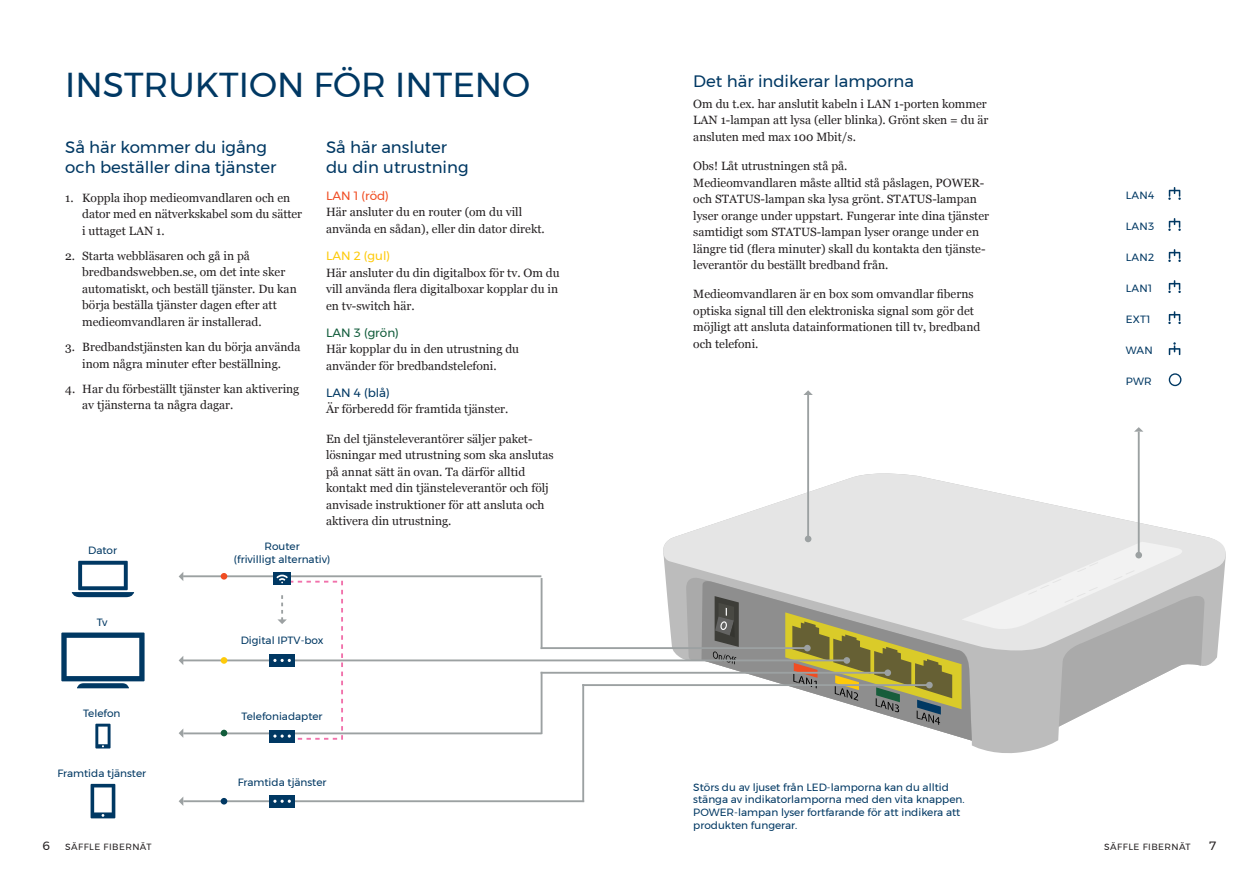
<style>
.page{position:relative;width:1259px;height:893px;background:#fff}
.page>*{position:absolute;margin:0;border:0;box-sizing:border-box;transform-origin:0 0}
.Rubrik_2{font:34.5px "Montserrat";color:#003863}
.Underrubrik{font:16.5px/19.8px "Montserrat";color:#003863}
.Bröd2_Montserrat{font:12px/16.5px "Georgia";color:#231f20}
.Nummerlista_indrag{font:12px/16.5px "Georgia";color:#231f20}
.Bröd{font:12px "Montserrat";color:#115c3b}
.Bröd-2{font:12px "Montserrat";color:#f04d22}
.Bröd-3{font:12px "Montserrat";color:#feca0a}
.Bröd-4{font:12px "Montserrat";color:#003863}
.t1{font:12px "Montserrat";color:#231f20}
.Bröd2_Montserrat-2{font:10.5px/12.6px "Montserrat";color:#003863}
.Bröd-5{font:10.5px "Montserrat";color:#003863}
.t2{font:9px "Montserrat";letter-spacing:.05em;color:#231f20}
</style>
<div class="page">
<svg style="left:662px;top:656px;width:555px;height:97px"></svg>
<svg style="left:685px;top:656px;width:16px;height:85px"></svg>
<svg style="left:663px;top:469px;width:562px;height:187px"></svg>
<hr style="left:807px;top:395px;width:2px;height:144px;background:#9ca1a2">
<svg style="left:803px;top:390px;width:10px;height:5px"></svg>
<hr style="left:1137px;top:432px;width:2px;height:123px;background:#9ca1a2">
<svg style="left:1134px;top:427px;width:9px;height:5px"></svg>
<hr style="left:183px;top:575px;width:358px;height:2px;background:#9ca1a2">
<svg style="left:179px;top:572px;width:4px;height:9px"></svg>
<hr style="left:181px;top:659px;width:666px;height:2px;background:#9ca1a2">
<hr style="left:540px;top:672px;width:347px;height:2px;background:#9ca1a2">
<hr style="left:582px;top:684px;width:347px;height:2px;background:#9ca1a2">
<svg style="left:701px;top:536px;width:505px;height:205px"></svg>
<svg style="left:179px;top:656px;width:4px;height:9px"></svg>
<svg style="left:179px;top:729px;width:4px;height:9px"></svg>
<hr style="left:183px;top:732px;width:358px;height:2px;background:#9ca1a2">
<hr style="left:183px;top:800px;width:401px;height:2px;background:#9ca1a2">
<svg style="left:179px;top:797px;width:4px;height:9px"></svg>
<hr style="left:540px;top:578px;width:2px;height:71px;background:#9ca1a2">
<hr style="left:582px;top:684px;width:2px;height:118px;background:#9ca1a2">
<hr style="left:540px;top:672px;width:2px;height:62px;background:#9ca1a2">
<hr style="left:540px;top:647px;width:267px;height:2px;background:#9ca1a2">
<svg style="left:91px;top:784px;width:24px;height:34px"></svg>
<svg style="left:72px;top:561px;width:62px;height:36px"></svg>
<svg style="left:95px;top:724px;width:16px;height:24px"></svg>
<svg style="left:61px;top:632px;width:84px;height:56px"></svg>
<svg style="left:274px;top:573px;width:17px;height:2px"></svg>
<div style="left:221px;top:573px;width:6px;height:7px;background:#f04d22;border-radius:50%"></div>
<div style="left:221px;top:657px;width:6px;height:7px;background:#feca0a;border-radius:50%"></div>
<div style="left:269px;top:654px;width:26px;height:13px;background:#003863"></div>
<div style="left:269px;top:730px;width:26px;height:12px;background:#003863"></div>
<div style="left:269px;top:795px;width:26px;height:13px;background:#003863"></div>
<svg style="left:273px;top:800px;width:18px;height:3px"></svg>
<svg style="left:221px;top:730px;width:6px;height:6px"></svg>
<svg style="left:221px;top:798px;width:6px;height:6px"></svg>
<svg style="left:1168px;top:187px;width:12px;height:13px"></svg>
<svg style="left:1168px;top:218px;width:12px;height:13px"></svg>
<svg style="left:1168px;top:249px;width:12px;height:13px"></svg>
<svg style="left:1168px;top:280px;width:12px;height:13px"></svg>
<svg style="left:1168px;top:311px;width:12px;height:13px"></svg>
<svg style="left:1168px;top:342px;width:12px;height:13px"></svg>
<svg style="left:1168px;top:373px;width:13px;height:13px"></svg>
<svg style="left:273px;top:575px;width:70px;height:165px"></svg>
<p class="Rubrik_2" style="left:65px;top:59px;width:466px">INSTRUKTION FÖR INTENO</p>
<p class="Underrubrik" style="left:65px;top:137px;width:213px">Så här kommer du igång och beställer dina tjänster</p>
<p class="Bröd2_Montserrat" style="left:65px;top:189px;width:227px">1. Koppla ihop medieomvandlaren och en</p>
<p class="Nummerlista_indrag" style="left:82px;top:206px;width:221px">dator med en nätverkskabel som du sätter i uttaget LAN 1.</p>
<p class="Bröd2_Montserrat" style="left:65px;top:247px;width:186px">2. Starta webbläsaren och gå in på</p>
<p class="Nummerlista_indrag" style="left:82px;top:264px;width:216px">bredbandswebben.se, om det inte sker automatiskt, och beställ tjänster. Du kan börja beställa tjänster dagen efter att medieomvandlaren är installerad.</p>
<p class="Bröd2_Montserrat" style="left:65px;top:338px;width:237px">3. Bredbandstjänsten kan du börja använda</p>
<p class="Nummerlista_indrag" style="left:82px;top:355px;width:200px">inom några minuter efter beställning.</p>
<p class="Bröd2_Montserrat" style="left:65px;top:380px;width:236px">4. Har du förbeställt tjänster kan aktivering</p>
<p class="Nummerlista_indrag" style="left:82px;top:396px;width:153px">av tjänsterna ta några dagar.</p>
<p class="Underrubrik" style="left:326px;top:137px;width:144px">Så här ansluter du din utrustning</p>
<p class="Bröd-2" style="left:326px;top:186px;width:64px">LAN 1 (röd)</p>
<p class="Bröd2_Montserrat" style="left:326px;top:203px;width:220px">Här ansluter du en router (om du vill använda en sådan), eller din dator direkt.</p>
<p class="Bröd-3" style="left:326px;top:247px;width:65px">LAN 2 (gul)</p>
<p class="Bröd2_Montserrat" style="left:326px;top:264px;width:235px">Här ansluter du din digitalbox för tv. Om du vill använda flera digitalboxar kopplar du in en tv-switch här.</p>
<p class="Bröd" style="left:326px;top:323px;width:74px">LAN 3 (grön)</p>
<p class="Bröd2_Montserrat" style="left:326px;top:340px;width:195px">Här kopplar du in den utrustning du använder för bredbandstelefoni.</p>
<p class="Bröd-4" style="left:326px;top:383px;width:65px">LAN 4 (blå)</p>
<p class="Bröd2_Montserrat" style="left:326px;top:400px;width:184px">Är förberedd för framtida tjänster.</p>
<p class="Bröd2_Montserrat" style="left:326px;top:430px;width:229px">En del tjänsteleverantörer säljer paket&shy;lösningar med utrustning som ska anslutas på annat sätt än ovan. Ta därför alltid kontakt med din tjänsteleverantör och följ anvisade instruktioner för att ansluta och aktivera din utrustning.</p>
<p class="Bröd2_Montserrat-2" style="left:88px;top:544px;width:30px">Dator</p>
<p class="Bröd2_Montserrat-2" style="left:97px;top:616px;width:12px">Tv</p>
<p class="Bröd2_Montserrat-2" style="left:83px;top:707px;width:39px">Telefon</p>
<p class="Bröd-5" style="left:264px;top:538px;width:37px">Router</p>
<p class="Bröd-5" style="left:234px;top:551px;width:98px">(frivilligt alternativ)</p>
<p class="Bröd-5" style="left:241px;top:632px;width:84px">Digital IPTV-box</p>
<p class="Bröd-5" style="left:242px;top:708px;width:83px">Telefoniadapter</p>
<p class="Underrubrik" style="left:693px;top:71px;width:222px">Det här indikerar lamporna</p>
<p class="Bröd2_Montserrat" style="left:693px;top:95px;width:297px">Om du t.ex. har anslutit kabeln i LAN 1-porten kommer<br>LAN 1-lampan att lysa (eller blinka). Grönt sken = du är ansluten med max 100 Mbit/s.</p>
<p class="Bröd2_Montserrat" style="left:693px;top:157px;width:297px">Obs! Låt utrustningen stå på.<br>Medieomvandlaren måste alltid stå påslagen, POWER&shy;och STATUS-lampan ska lysa grönt. STATUS-lampan lyser orange under uppstart. Fungerar inte dina tjänster samtidigt som STATUS-lampan lyser orange under en längre tid (flera minuter) skall du kontakta den tjänste&shy;leverantör du beställt bredband från.</p>
<p class="Bröd2_Montserrat" style="left:693px;top:286px;width:288px">Medieomvandlaren är en box som omvandlar fiberns optiska signal till den elektroniska signal som gör det möjligt att ansluta datainformationen till tv, bredband och telefoni.</p>
<p class="Bröd2_Montserrat-2" style="left:57px;top:767px;width:90px">Framtida tjänster</p>
<p class="Bröd-5" style="left:238px;top:774px;width:90px">Framtida tjänster</p>
<p class="Bröd2_Montserrat-2" style="left:693px;top:781px;width:273px">Störs du av ljuset från LED-lamporna kan du alltid stänga av indikatorlamporna med den vita knappen.<br>POWER-lampan lyser fortfarande för att indikera att produkten fungerar.</p>
<p class="Bröd-5" style="left:1125px;top:187px;width:30px">LAN4</p>
<p class="Bröd-5" style="left:1125px;top:218px;width:30px">LAN3</p>
<p class="Bröd-5" style="left:1125px;top:249px;width:30px">LAN2</p>
<p class="Bröd-5" style="left:1125px;top:280px;width:28px">LAN1</p>
<p class="Bröd-5" style="left:1125px;top:311px;width:26px">EXT1</p>
<p class="Bröd-5" style="left:1125px;top:342px;width:28px">WAN</p>
<p class="Bröd-5" style="left:1125px;top:373px;width:28px">PWR</p>
<p class="t1" style="left:43px;top:837px;width:9px">6</p>
<p class="t2" style="left:65px;top:840px;width:88px">SÄFFLE FIBERNÄT</p>
<p class="t2" style="left:1104px;top:840px;width:88px">SÄFFLE FIBERNÄT</p>
<p class="t1" style="left:1209px;top:837px;width:8px">7</p>
</div>
